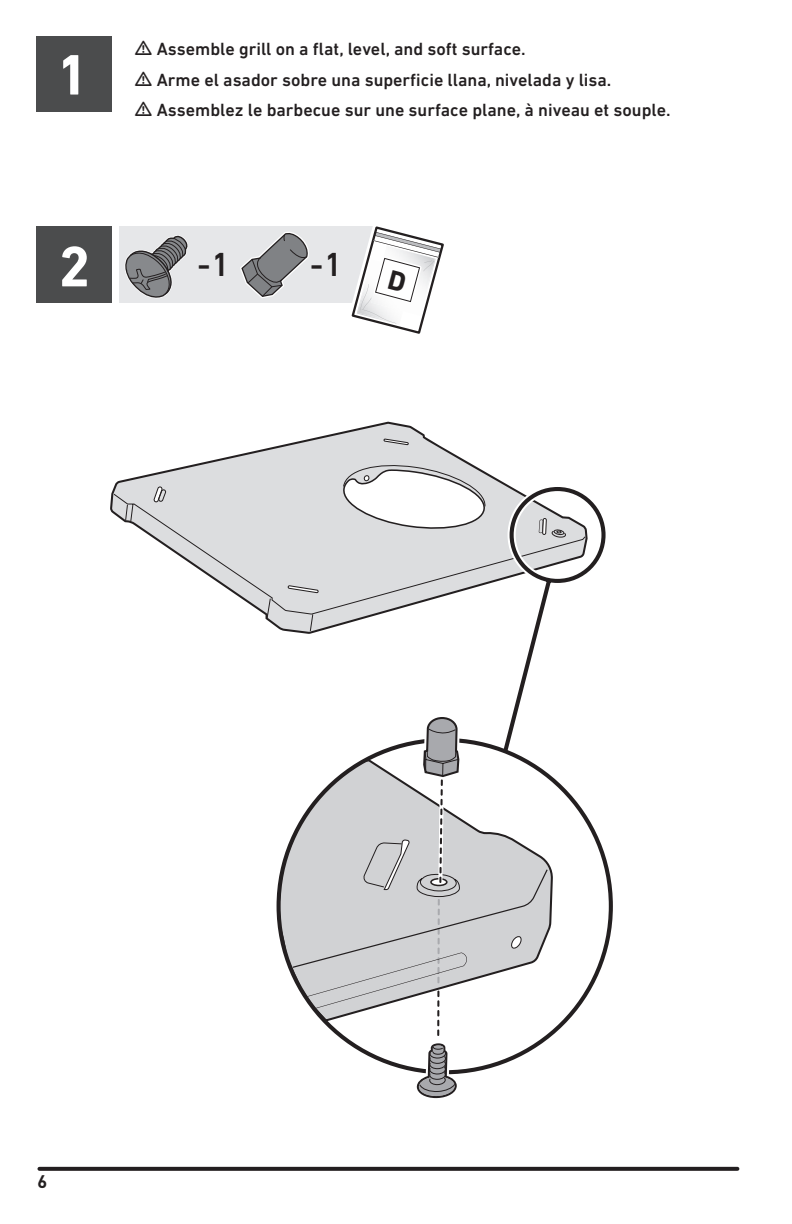
<style>
.page{position:relative;width:792px;height:1224px;background:#fff}
.page>*{position:absolute;margin:0;border:0;box-sizing:border-box;transform-origin:0 0}
.t1{font:700 58px "DIN Next LT Pro";color:#fff}
.t2{font:500 34px "DIN Next LT Pro";color:#231f20}
.t3{font:500 18px "DIN Next LT Pro";color:#231f20}
.t4{font:700 18px "DIN Pro";color:#231f20}
</style>
<div class="page">
<svg style="left:39px;top:1167px;width:698px;height:4px;background:#2c2829"></svg>
<div style="left:36px;top:36px;width:76px;height:76px;background:#4b4c4d"></div>
<div style="left:36px;top:226px;width:76px;height:77px;background:#4b4c4d"></div>
<div style="left:119px;top:226px;width:256px;height:77px;background:#e6e7e9"></div>
<svg style="left:110px;top:422px;width:358px;height:92px"></svg>
<svg style="left:383px;top:439px;width:26px;height:7px"></svg>
<svg style="left:113px;top:493px;width:174px;height:139px"></svg>
<svg style="left:153px;top:487px;width:13px;height:16px"></svg>
<svg style="left:276px;top:848px;width:11px;height:117px"></svg>
<svg style="left:287px;top:462px;width:321px;height:637px"></svg>
<svg style="left:240px;top:232px;width:69px;height:66px"></svg>
<svg style="left:125px;top:235px;width:63px;height:63px"></svg>
<svg style="left:351px;top:226px;width:93px;height:108px"></svg>
<p class="t1" style="left:56px;top:41px;width:34px">1</p>
<p class="t1" style="left:58px;top:233px;width:34px">2</p>
<p class="t3" style="left:157px;top:38px;width:370px">Assemble grill on a flat, level, and soft surface.</p>
<p class="t3" style="left:157px;top:69px;width:456px">Arme el asador sobre una superficie llana, nivelada y lisa.</p>
<p class="t3" style="left:157px;top:100px;width:515px">Assemblez le barbecue sur une surface plane, à niveau et souple.</p>
<p class="t2" style="left:198px;top:245px;width:34px">-1</p>
<p class="t2" style="left:310px;top:245px;width:34px">-1</p>
<p class="t4" style="left:37px;top:1166px;width:11px">6</p>
</div>
